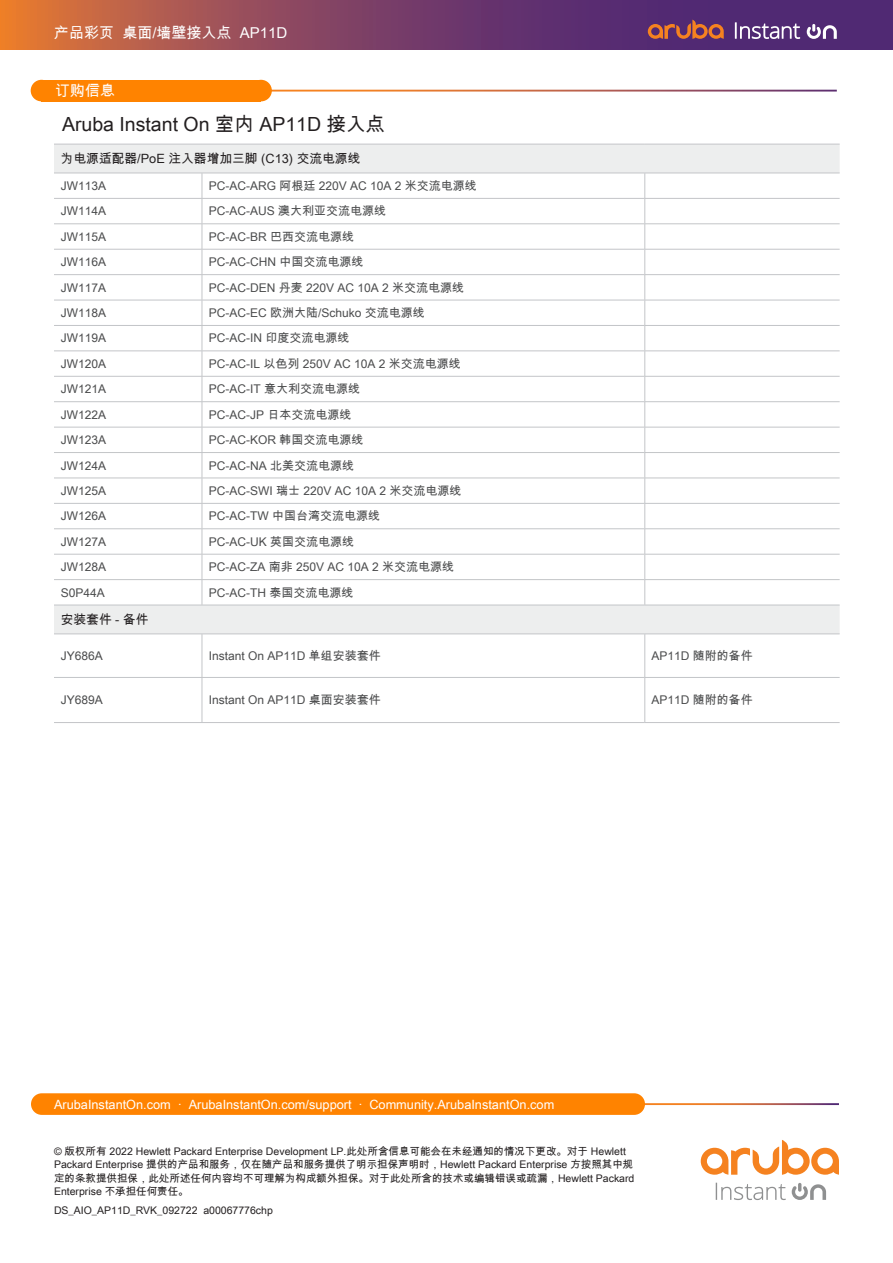
<style>
.page{position:relative;width:893px;height:1263px;background:#fff}
.page>*{position:absolute;margin:0;border:0;box-sizing:border-box;transform-origin:0 0}
.Chart__Title_10_14_B{font:19.5px "Arial Unicode MS";color:#231f20}
.Body__Head_10_14_Bol{font:15px "Arial Unicode MS";color:#fff}
.Contact_Information{font:12.75px "Arial Unicode MS";color:#fff}
.Chart__Row_Head_8_10{font:12.75px "Arial Unicode MS";color:#231f20}
.Chart__Text_8_10_Lig{font:12px "Arial Unicode MS";color:#4b4c4d}
.Website_Address_8_5{font:10.5px/13.5px "Arial Unicode MS";color:#231f20}
</style>
<div class="page">
<svg style="left:0;top:0;width:893px;height:49px;background:#814261"></svg>
<svg style="left:648px;top:20px;width:76px;height:19px"></svg>
<svg style="left:807px;top:24px;width:30px;height:15px"></svg>
<svg style="left:735px;top:22px;width:65px;height:17px"></svg>
<div style="left:250px;top:80px;width:22px;height:21px;background:#ff8300;border-radius:50%"></div>
<div style="left:31px;top:80px;width:21px;height:21px;background:#ff8300;border-radius:50%"></div>
<div style="left:41px;top:80px;width:220px;height:21px;background:#ff8300"></div>
<svg style="left:54px;top:145px;width:786px;height:489px"></svg>
<hr style="left:54px;top:173px;width:148px;height:1px;background:#c3c5c8">
<hr style="left:202px;top:173px;width:443px;height:1px;background:#c3c5c8">
<hr style="left:645px;top:173px;width:195px;height:1px;background:#c3c5c8">
<hr style="left:54px;top:634px;width:148px;height:1px;background:#c3c5c8">
<hr style="left:202px;top:634px;width:443px;height:1px;background:#c3c5c8">
<hr style="left:645px;top:634px;width:195px;height:1px;background:#c3c5c8">
<hr style="left:54px;top:144px;width:148px;height:1px;background:#c3c5c8">
<hr style="left:202px;top:144px;width:443px;height:1px;background:#c3c5c8">
<hr style="left:645px;top:144px;width:195px;height:1px;background:#c3c5c8">
<hr style="left:54px;top:198px;width:148px;height:1px;background:#c3c5c8">
<hr style="left:54px;top:224px;width:148px;height:1px;background:#c3c5c8">
<hr style="left:54px;top:249px;width:148px;height:1px;background:#c3c5c8">
<hr style="left:54px;top:274px;width:148px;height:1px;background:#c3c5c8">
<hr style="left:54px;top:300px;width:148px;height:1px;background:#c3c5c8">
<hr style="left:54px;top:325px;width:148px;height:1px;background:#c3c5c8">
<hr style="left:54px;top:351px;width:148px;height:1px;background:#c3c5c8">
<hr style="left:54px;top:376px;width:148px;height:1px;background:#c3c5c8">
<hr style="left:54px;top:401px;width:148px;height:1px;background:#c3c5c8">
<hr style="left:54px;top:427px;width:148px;height:1px;background:#c3c5c8">
<hr style="left:54px;top:452px;width:148px;height:1px;background:#c3c5c8">
<hr style="left:54px;top:478px;width:148px;height:1px;background:#c3c5c8">
<hr style="left:54px;top:503px;width:148px;height:1px;background:#c3c5c8">
<hr style="left:54px;top:528px;width:148px;height:1px;background:#c3c5c8">
<hr style="left:54px;top:554px;width:148px;height:1px;background:#c3c5c8">
<hr style="left:54px;top:579px;width:148px;height:1px;background:#c3c5c8">
<hr style="left:54px;top:605px;width:148px;height:1px;background:#c3c5c8">
<hr style="left:202px;top:605px;width:443px;height:1px;background:#c3c5c8">
<hr style="left:645px;top:605px;width:195px;height:1px;background:#c3c5c8">
<hr style="left:54px;top:677px;width:148px;height:1px;background:#c3c5c8">
<hr style="left:54px;top:722px;width:148px;height:1px;background:#c3c5c8">
<hr style="left:202px;top:198px;width:443px;height:1px;background:#c3c5c8">
<hr style="left:202px;top:224px;width:443px;height:1px;background:#c3c5c8">
<hr style="left:202px;top:249px;width:443px;height:1px;background:#c3c5c8">
<hr style="left:202px;top:274px;width:443px;height:1px;background:#c3c5c8">
<hr style="left:202px;top:300px;width:443px;height:1px;background:#c3c5c8">
<hr style="left:202px;top:325px;width:443px;height:1px;background:#c3c5c8">
<hr style="left:202px;top:351px;width:443px;height:1px;background:#c3c5c8">
<hr style="left:202px;top:376px;width:443px;height:1px;background:#c3c5c8">
<hr style="left:202px;top:401px;width:443px;height:1px;background:#c3c5c8">
<hr style="left:202px;top:427px;width:443px;height:1px;background:#c3c5c8">
<hr style="left:202px;top:452px;width:443px;height:1px;background:#c3c5c8">
<hr style="left:202px;top:478px;width:443px;height:1px;background:#c3c5c8">
<hr style="left:202px;top:503px;width:443px;height:1px;background:#c3c5c8">
<hr style="left:202px;top:528px;width:443px;height:1px;background:#c3c5c8">
<hr style="left:202px;top:554px;width:443px;height:1px;background:#c3c5c8">
<hr style="left:202px;top:579px;width:443px;height:1px;background:#c3c5c8">
<svg style="left:202px;top:173px;width:1px;height:432px"></svg>
<hr style="left:202px;top:634px;width:1px;height:43px;background:#c3c5c8">
<hr style="left:202px;top:677px;width:443px;height:1px;background:#c3c5c8">
<hr style="left:202px;top:678px;width:1px;height:44px;background:#c3c5c8">
<hr style="left:202px;top:722px;width:443px;height:1px;background:#c3c5c8">
<hr style="left:645px;top:198px;width:195px;height:1px;background:#c3c5c8">
<hr style="left:645px;top:224px;width:195px;height:1px;background:#c3c5c8">
<hr style="left:645px;top:249px;width:195px;height:1px;background:#c3c5c8">
<hr style="left:645px;top:274px;width:195px;height:1px;background:#c3c5c8">
<hr style="left:645px;top:300px;width:195px;height:1px;background:#c3c5c8">
<hr style="left:645px;top:325px;width:195px;height:1px;background:#c3c5c8">
<hr style="left:645px;top:351px;width:195px;height:1px;background:#c3c5c8">
<hr style="left:645px;top:376px;width:195px;height:1px;background:#c3c5c8">
<hr style="left:645px;top:401px;width:195px;height:1px;background:#c3c5c8">
<hr style="left:645px;top:427px;width:195px;height:1px;background:#c3c5c8">
<hr style="left:645px;top:452px;width:195px;height:1px;background:#c3c5c8">
<hr style="left:645px;top:478px;width:195px;height:1px;background:#c3c5c8">
<hr style="left:645px;top:503px;width:195px;height:1px;background:#c3c5c8">
<hr style="left:645px;top:528px;width:195px;height:1px;background:#c3c5c8">
<hr style="left:645px;top:554px;width:195px;height:1px;background:#c3c5c8">
<hr style="left:645px;top:579px;width:195px;height:1px;background:#c3c5c8">
<svg style="left:644px;top:173px;width:1px;height:432px"></svg>
<hr style="left:644px;top:634px;width:1px;height:43px;background:#c3c5c8">
<hr style="left:645px;top:677px;width:195px;height:1px;background:#c3c5c8">
<hr style="left:644px;top:678px;width:1px;height:44px;background:#c3c5c8">
<hr style="left:645px;top:722px;width:195px;height:1px;background:#c3c5c8">
<div style="left:31px;top:1093px;width:614px;height:22px;background:#ff8300;border-radius:11px"></div>
<svg style="left:792px;top:1183px;width:34px;height:17px"></svg>
<svg style="left:716px;top:1183px;width:70px;height:17px"></svg>
<svg style="left:701px;top:1140px;width:138px;height:35px"></svg>
<p class="Body__Head_10_14_Bol" style="left:54px;top:22px;width:235px">产品彩页 桌面/墙壁接入点 AP11D</p>
<p class="Body__Head_10_14_Bol" style="left:55px;top:80px;width:61px">订购信息</p>
<p class="Chart__Title_10_14_B" style="left:62px;top:110px;width:324px">Aruba Instant On 室内 AP11D 接入点</p>
<p class="Chart__Row_Head_8_10" style="left:61px;top:149px;width:301px">为电源适配器/PoE 注入器增加三脚 (C13) 交流电源线</p>
<p class="Chart__Text_8_10_Lig" style="left:61px;top:177px;width:47px">JW113A</p>
<p class="Chart__Text_8_10_Lig" style="left:209px;top:177px;width:270px">PC-AC-ARG 阿根廷 220V AC 10A 2 米交流电源线</p>
<p class="Chart__Text_8_10_Lig" style="left:61px;top:202px;width:47px">JW114A</p>
<p class="Chart__Text_8_10_Lig" style="left:209px;top:202px;width:179px">PC-AC-AUS 澳大利亚交流电源线</p>
<p class="Chart__Text_8_10_Lig" style="left:61px;top:228px;width:47px">JW115A</p>
<p class="Chart__Text_8_10_Lig" style="left:209px;top:228px;width:147px">PC-AC-BR 巴西交流电源线</p>
<p class="Chart__Text_8_10_Lig" style="left:61px;top:253px;width:47px">JW116A</p>
<p class="Chart__Text_8_10_Lig" style="left:209px;top:253px;width:156px">PC-AC-CHN 中国交流电源线</p>
<p class="Chart__Text_8_10_Lig" style="left:61px;top:279px;width:47px">JW117A</p>
<p class="Chart__Text_8_10_Lig" style="left:209px;top:279px;width:257px">PC-AC-DEN 丹麦 220V AC 10A 2 米交流电源线</p>
<p class="Chart__Text_8_10_Lig" style="left:61px;top:304px;width:47px">JW118A</p>
<p class="Chart__Text_8_10_Lig" style="left:209px;top:304px;width:218px">PC-AC-EC 欧洲大陆/Schuko 交流电源线</p>
<p class="Chart__Text_8_10_Lig" style="left:61px;top:329px;width:47px">JW119A</p>
<p class="Chart__Text_8_10_Lig" style="left:209px;top:329px;width:142px">PC-AC-IN 印度交流电源线</p>
<p class="Chart__Text_8_10_Lig" style="left:61px;top:355px;width:47px">JW120A</p>
<p class="Chart__Text_8_10_Lig" style="left:209px;top:355px;width:254px">PC-AC-IL 以色列 250V AC 10A 2 米交流电源线</p>
<p class="Chart__Text_8_10_Lig" style="left:61px;top:380px;width:47px">JW121A</p>
<p class="Chart__Text_8_10_Lig" style="left:209px;top:380px;width:153px">PC-AC-IT 意大利交流电源线</p>
<p class="Chart__Text_8_10_Lig" style="left:61px;top:406px;width:47px">JW122A</p>
<p class="Chart__Text_8_10_Lig" style="left:209px;top:406px;width:144px">PC-AC-JP 日本交流电源线</p>
<p class="Chart__Text_8_10_Lig" style="left:61px;top:431px;width:47px">JW123A</p>
<p class="Chart__Text_8_10_Lig" style="left:209px;top:431px;width:156px">PC-AC-KOR 韩国交流电源线</p>
<p class="Chart__Text_8_10_Lig" style="left:61px;top:457px;width:47px">JW124A</p>
<p class="Chart__Text_8_10_Lig" style="left:209px;top:457px;width:147px">PC-AC-NA 北美交流电源线</p>
<p class="Chart__Text_8_10_Lig" style="left:61px;top:482px;width:47px">JW125A</p>
<p class="Chart__Text_8_10_Lig" style="left:209px;top:482px;width:254px">PC-AC-SWI 瑞士 220V AC 10A 2 米交流电源线</p>
<p class="Chart__Text_8_10_Lig" style="left:61px;top:507px;width:47px">JW126A</p>
<p class="Chart__Text_8_10_Lig" style="left:209px;top:507px;width:173px">PC-AC-TW 中国台湾交流电源线</p>
<p class="Chart__Text_8_10_Lig" style="left:61px;top:533px;width:47px">JW127A</p>
<p class="Chart__Text_8_10_Lig" style="left:209px;top:533px;width:147px">PC-AC-UK 英国交流电源线</p>
<p class="Chart__Text_8_10_Lig" style="left:61px;top:558px;width:47px">JW128A</p>
<p class="Chart__Text_8_10_Lig" style="left:209px;top:558px;width:247px">PC-AC-ZA 南非 250V AC 10A 2 米交流电源线</p>
<p class="Chart__Text_8_10_Lig" style="left:61px;top:584px;width:46px">S0P44A</p>
<p class="Chart__Text_8_10_Lig" style="left:209px;top:584px;width:146px">PC-AC-TH 泰国交流电源线</p>
<p class="Chart__Row_Head_8_10" style="left:61px;top:610px;width:89px">安装套件 - 备件</p>
<p class="Chart__Text_8_10_Lig" style="left:61px;top:647px;width:44px">JY686A</p>
<p class="Chart__Text_8_10_Lig" style="left:209px;top:647px;width:174px">Instant On AP11D 单组安装套件</p>
<p class="Chart__Text_8_10_Lig" style="left:652px;top:647px;width:103px">AP11D 随附的备件</p>
<p class="Chart__Text_8_10_Lig" style="left:61px;top:691px;width:44px">JY689A</p>
<p class="Chart__Text_8_10_Lig" style="left:209px;top:691px;width:174px">Instant On AP11D 桌面安装套件</p>
<p class="Chart__Text_8_10_Lig" style="left:652px;top:691px;width:103px">AP11D 随附的备件</p>
<p class="Contact_Information" style="left:54px;top:1095px;width:502px">ArubaInstantOn.com · ArubaInstantOn.com/support · Community.ArubaInstantOn.com</p>
<p class="Website_Address_8_5" style="left:54px;top:1144px;width:582px">© 版权所有 2022 Hewlett Packard Enterprise Development LP.此处所含信息可能会在未经通知的情况下更改。对于 Hewlett Packard Enterprise 提供的产品和服务，仅在随产品和服务提供了明示担保声明时，Hewlett Packard Enterprise 方按照其中规定的条款提供担保，此处所述任何内容均不可理解为构成额外担保。对于此处所含的技术或编辑错误或疏漏，Hewlett Packard Enterprise 不承担任何责任。</p>
<p class="Website_Address_8_5" style="left:54px;top:1203px;width:220px">DS_AIO_AP11D_RVK_092722 a00067776chp</p>
</div>
